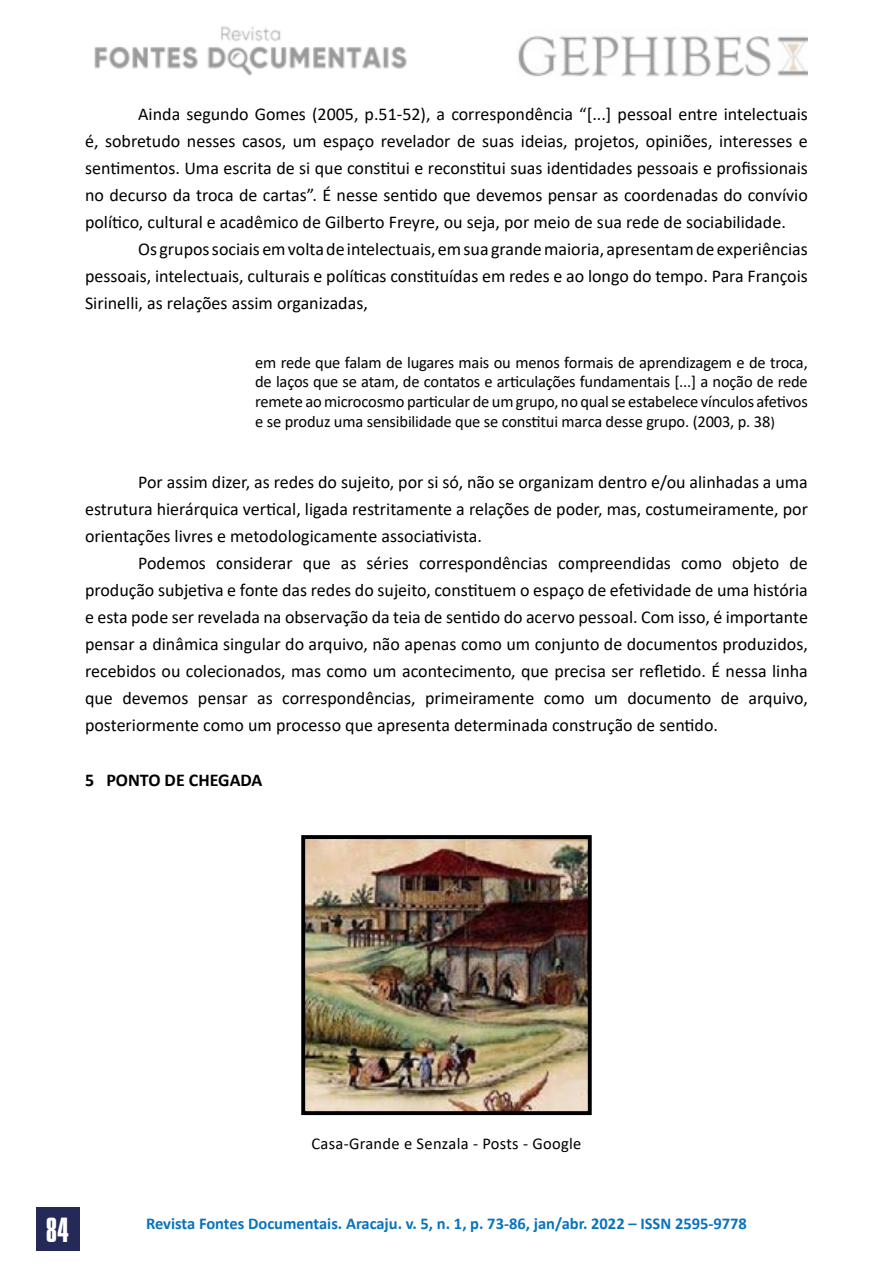
<style>
.page{position:relative;width:893px;height:1263px;background:#fff}
.page>*{position:absolute;margin:0;border:0;box-sizing:border-box;transform-origin:0 0}
.t1{font:30px "Press Gothic Biform";color:#fff}
.t2{font:18px/27px "Calibri";color:#000;text-align:justify}
.t3{font:700 18px "Calibri";color:#000}
.t4{font:16.5px/19.8px "Calibri";letter-spacing:-.01em;color:#000;text-align:justify}
.t5{font:700 16.5px "Calibri";color:#0873c0}
.t6{font:16.5px "Calibri";letter-spacing:.02em;color:#000}
.s1{font-size:15px}
</style>
<div class="page">
<img style="left:518px;top:36px;width:290px;height:41px">
<img style="left:94px;top:26px;width:313px;height:50px">
<div style="left:36px;top:1208px;width:43px;height:43px;background:#252957"></div>
<img style="left:306px;top:840px;width:281px;height:270px">
<div style="left:301px;top:835px;width:291px;height:280px;border:4px solid #000"></div>
<p class="t2" style="left:85px;top:100px;width:724px;text-indent:53px">Ainda segundo Gomes (2005, p.51-52), a correspondência “[...] pessoal entre intelectuais é, sobretudo nesses casos, um espaço revelador de suas ideias, projetos, opiniões, interesses e sentimentos. Uma escrita de si que constitui e reconstitui suas identidades pessoais e profissionais no decurso da troca de cartas”. É nesse sentido que devemos pensar as coordenadas do convívio político, cultural e acadêmico de Gilberto Freyre, ou seja, por meio de sua rede de sociabilidade.</p>
<p class="t2" style="left:85px;top:235px;width:724px;text-indent:53px">Os grupos sociais em volta de intelectuais, em sua grande maioria, apresentam de experiências pessoais, intelectuais, culturais e políticas constituídas em redes e ao longo do tempo. Para François Sirinelli, as relações assim organizadas,</p>
<p class="t4" style="left:255px;top:352px;width:554px">em rede que falam de lugares mais ou menos formais de aprendizagem e de troca, de laços que se atam, de contatos e articulações fundamentais [...] a noção de rede remete ao microcosmo particular de um grupo, no qual se estabelece vínculos afetivos e se produz uma sensibilidade que se constitui marca desse grupo. (2003, p. 38<span class="s1">)</span></p>
<p class="t2" style="left:85px;top:468px;width:724px;text-indent:53px">Por assim dizer, as redes do sujeito, por si só, não se organizam dentro e/ou alinhadas a uma estrutura hierárquica vertical, ligada restritamente a relações de poder, mas, costumeiramente, por orientações livres e metodologicamente associativista.</p>
<p class="t2" style="left:85px;top:549px;width:724px;text-indent:53px">Podemos considerar que as séries correspondências compreendidas como objeto de produção subjetiva e fonte das redes do sujeito, constituem o espaço de efetividade de uma história e esta pode ser revelada na observação da teia de sentido do acervo pessoal. Com isso, é importante pensar a dinâmica singular do arquivo, não apenas como um conjunto de documentos produzidos, recebidos ou colecionados, mas como um acontecimento, que precisa ser refletido. É nessa linha que devemos pensar as correspondências, primeiramente como um documento de arquivo, posteriormente como um processo que apresenta determinada construção de sentido.</p>
<p class="t3" style="left:85px;top:767px;width:179px">5 PONTO DE CHEGADA</p>
<p class="t6" style="left:311px;top:1132px;width:272px">Casa-Grande e Senzala - Posts - Google</p>
<h1 class="t1" style="left:46px;top:1210px;width:24px">84</h1>
<p class="t5" style="left:146px;top:1211px;width:602px">Revista Fontes Documentais. Aracaju. v. 5, n. 1, p. 73-86, jan/abr. 2022 – ISSN 2595-9778</p>
</div>
